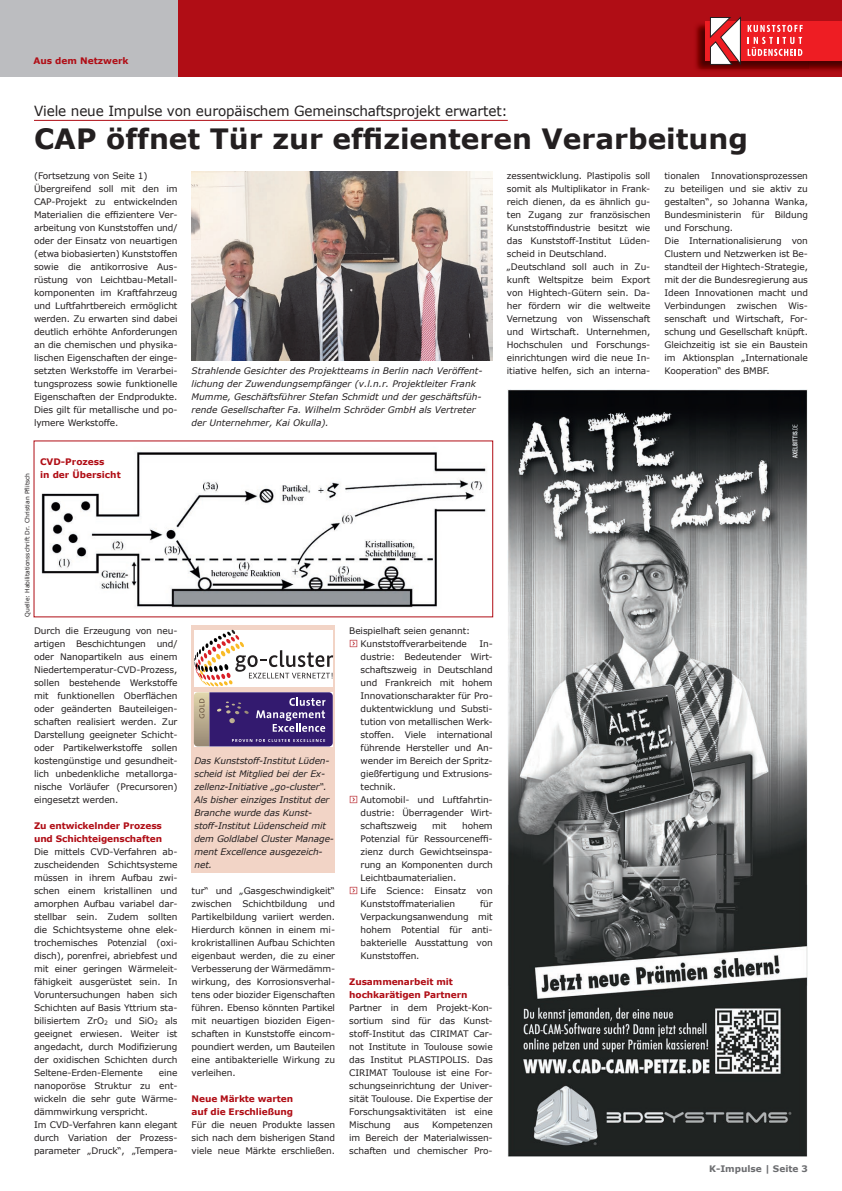
<style>
.page{position:relative;width:842px;height:1191px;background:#fff}
.page>*{position:absolute;margin:0;border:0;box-sizing:border-box;transform-origin:0 0}
.t1{font:700 28px "Verdana";color:#231f20}
.t2{font:14px "Verdana";letter-spacing:-.01em;color:#231f20}
.t3{font:9px/13px "Verdana";letter-spacing:-.01em;color:#231f20;text-align:justify}
.t4{font:italic 9px/13px "Verdana";color:#231f20}
.t5{font:700 9px/13px "Verdana";letter-spacing:-.01em;color:#b00d15}
.t6{font:700 9px "Verdana";color:#6c6d70}
.t7{font:6px "Verdana";color:#231f20}
.s1{font-family:"Button Bonus Square Positive";color:#b00d15}
</style>
<div class="page">
<div style="left:178px;top:0;width:664px;height:77px;background:#b00d15"></div>
<div style="left:186px;top:54px;width:622px;height:15px;background:#b00d15"></div>
<img style="left:694px;top:22px;width:148px;height:51px">
<img style="left:694px;top:54px;width:114px;height:15px">
<div style="left:705px;top:21px;width:137px;height:40px;background:#ee1d23"></div>
<svg style="left:710px;top:16px;width:31px;height:49px"></svg>
<svg style="left:748px;top:25px;width:55px;height:31px"></svg>
<div style="left:0;top:0;width:178px;height:77px;background:#bcbdc0"></div>
<div style="left:192px;top:625px;width:143px;height:248px;background:#f2d4c6"></div>
<hr style="left:34px;top:120px;width:474px;height:1px;background:#b00d15">
<img style="left:508px;top:389px;width:300px;height:768px">
<img style="left:191px;top:171px;width:301px;height:189px">
<img style="left:41px;top:451px;width:446px;height:157px">
<svg style="left:194px;top:692px;width:139px;height:54px;background:#55407f"></svg>
<svg style="left:194px;top:630px;width:139px;height:56px;background:#e4ddd9"></svg>
<p class="t5" style="left:33px;top:54px;width:97px">Aus dem Netzwerk</p>
<h2 class="t2" style="left:34px;top:101px;width:475px">Viele neue Impulse von europäischem Gemeinschaftsprojekt erwartet:</h2>
<h1 class="t1" style="left:34px;top:119px;width:715px">CAP öffnet Tür zur effizienteren Verarbeitung</h1>
<p class="t3" style="left:34px;top:169px;width:145px;text-align:left">(Fortsetzung von Seite 1)<br>Übergreifend soll mit den im<br>CAP-Projekt zu entwickelnden<br>Materialien die effizientere Ver&shy;arbeitung von Kunststoffen und/ oder der Einsatz von neuartigen (etwa biobasierten) Kunststoffen sowie die antikorrosive Aus&shy;rüstung von Leichtbau-Metall&shy;komponenten im Kraftfahrzeug und Luftfahrtbereich ermöglicht werden. Zu erwarten sind dabei deutlich erhöhte Anforderungen an die chemischen und physika&shy;lischen Eigenschaften der einge&shy;setzten Werkstoffe im Verarbei&shy;tungsprozess sowie funktionelle<br>Eigenschaften der Endprodukte.<br>Dies gilt für metallische und po&shy;lymere Werkstoffe.</p>
<p class="t7" style="left:23px;top:616px;width:145px;rotate:-90deg">Quelle: Habilitationsschrift Dr. Christian Pflitsch</p>
<p class="t5" style="left:40px;top:455px;width:82px">CVD-Prozess<br>in der Übersicht</p>
<p class="t3" style="left:34px;top:624px;width:145px">Durch die Erzeugung von neu&shy;artigen Beschichtungen und/ oder Nanopartikeln aus einem Niedertemperatur-CVD-Prozess, sollen bestehende Werkstoffe mit funktionellen Oberflächen oder geänderten Bauteileigen&shy;schaften realisiert werden. Zur Darstellung geeigneter Schicht&shy;oder Partikelwerkstoffe sollen kostengünstige und gesundheit&shy;lich unbedenkliche metallorga&shy;nische Vorläufer (Precursoren) eingesetzt werden.</p>
<p class="t5" style="left:34px;top:819px;width:130px">Zu entwickelnder Prozess und Schichteigenschaften</p>
<p class="t3" style="left:34px;top:845px;width:145px">Die mittels CVD-Verfahren ab&shy;zuscheidenden Schichtsysteme müssen in ihrem Aufbau zwi&shy;schen einem kristallinen und amorphen Aufbau variabel dar&shy;stellbar sein. Zudem sollten die Schichtsysteme ohne elek&shy;trochemisches Potenzial (oxi&shy;disch), porenfrei, abriebfest und mit einer geringen Wärmeleit&shy;fähigkeit ausgerüstet sein. In Voruntersuchungen haben sich Schichten auf Basis Yttrium sta&shy;bilisiertem ZrO<sub>2</sub> und SiO<sub>2</sub> als geeignet erwiesen. Weiter ist angedacht, durch Modifizierung der oxidischen Schichten durch Seltene-Erden-Elemente</p>
<p class="t3" style="left:34px;top:1066px;width:145px;text-align:left;text-indent:125px">eine nanoporöse Struktur zu ent&shy;wickeln die sehr gute Wärme&shy;dämmwirkung verspricht.<br>Im CVD-Verfahren kann elegant durch Variation der Prozess&shy;parameter „Druck“, „Tempera-</p>
<p class="t4" style="left:192px;top:364px;width:292px">Strahlende Gesichter des Projektteams in Berlin nach Veröffent&shy;lichung der Zuwendungsempfänger (v.l.n.r. Projektleiter Frank Mumme, Geschäftsführer Stefan Schmidt und der geschäftsfüh&shy;rende Gesellschafter Fa. Wilhelm Schröder GmbH als Vertreter der Unternehmer, Kai Okulla).</p>
<p class="t3" style="left:507px;top:169px;width:145px;text-align:left">zessentwicklung. Plastipolis soll somit als Multiplikator in Frank&shy;reich dienen, da es ähnlich gu&shy;ten Zugang zur französischen<br>Kunststoffindustrie besitzt wie das Kunststoff-Institut Lüden&shy;scheid in Deutschland. „Deutschland soll auch in Zu&shy;kunft Weltspitze beim Export von Hightech-Gütern sein. Da&shy;her fördern wir die weltweite<br>Vernetzung von Wissenschaft und Wirtschaft. Unternehmen,<br>Hochschulen und Forschungs&shy;einrichtungen wird die neue In&shy;itiative helfen, sich an interna-</p>
<p class="t3" style="left:664px;top:169px;width:37px">tionalen</p>
<p class="t3" style="left:664px;top:169px;width:145px;text-align:left;text-indent:47px">Innovationsprozessen zu beteiligen und sie aktiv zu gestalten“, so Johanna Wanka,<br>Bundesministerin für Bildung und Forschung.<br>Die Internationalisierung von<br>Clustern und Netzwerken ist Be&shy;standteil der Hightech-Strategie, mit der die Bundesregierung aus<br>Ideen Innovationen macht und<br>Verbindungen zwischen Wis&shy;senschaft und Wirtschaft, For&shy;schung und Gesellschaft knüpft.<br>Gleichzeitig ist sie ein Baustein im Aktionsplan „Internationale<br>Kooperation“ des BMBF.</p>
<p class="t4" style="left:194px;top:754px;width:141px">Das Kunststoff-Institut Lüden&shy;scheid ist Mitglied bei der Ex&shy;zellenz-Initiative „go-cluster“.<br>Als bisher einziges Institut der<br>Branche wurde das Kunst&shy;stoff-Institut Lüdenscheid mit dem Goldlabel Cluster Manage&shy;ment Excellence ausgezeich&shy;net.</p>
<p class="t3" style="left:192px;top:884px;width:145px">tur“ und „Gasgeschwindigkeit“ zwischen Schichtbildung und Partikelbildung variiert werden.<br>Hierdurch können in einem mi&shy;krokristallinen Aufbau Schichten eigenbaut werden, die zu einer Verbesserung der Wärmedämm&shy;wirkung, des Korrosionsverhal&shy;tens oder biozider Eigenschaften führen. Ebenso könnten Partikel mit neuartigen bioziden Eigen&shy;schaften in Kunststoffe eincom&shy;poundiert werden, um Bauteilen eine antibakterielle Wirkung zu verleihen.</p>
<p class="t5" style="left:192px;top:1092px;width:103px">Neue Märkte warten auf die Erschließung</p>
<p class="t3" style="left:192px;top:1118px;width:145px">Für die neuen Produkte lassen sich nach dem bisherigen Stand viele neue Märkte erschließen.</p>
<p class="t3" style="left:349px;top:624px;width:123px">Beispielhaft seien genannt: <span class="s1">f</span> Kunststoffverarbeitende</p>
<p class="t3" style="left:479px;top:637px;width:15px">In-</p>
<p class="t3" style="left:361px;top:650px;width:134px">dustrie: Bedeutender Wirt-</p>
<p class="t3" style="left:361px;top:663px;width:134px">schaftszweig in Deutschland</p>
<p class="t3" style="left:361px;top:676px;width:134px">und Frankreich mit hohem</p>
<p class="t3" style="left:361px;top:689px;width:134px">Innovationscharakter für Pro-</p>
<p class="t3" style="left:361px;top:702px;width:134px">duktentwicklung und Substi-</p>
<p class="t3" style="left:361px;top:715px;width:134px">tution von metallischen Werk-</p>
<p class="t3" style="left:361px;top:728px;width:134px">stoffen. Viele international</p>
<p class="t3" style="left:361px;top:741px;width:134px">führende Hersteller und An-</p>
<p class="t3" style="left:361px;top:754px;width:134px">wender im Bereich der Spritz-</p>
<p class="t3" style="left:361px;top:767px;width:134px">gießfertigung und Extrusions-</p>
<p class="t3" style="left:361px;top:780px;width:37px">technik.</p>
<p class="t3" style="left:349px;top:793px;width:145px"><span class="s1">f</span> Automobil- und Luftfahrtin-</p>
<p class="t3" style="left:361px;top:806px;width:134px">dustrie: Überragender Wirt-</p>
<p class="t3" style="left:361px;top:819px;width:58px">schaftszweig</p>
<p class="t3" style="left:432px;top:819px;width:16px">mit</p>
<p class="t3" style="left:462px;top:819px;width:32px">hohem</p>
<p class="t3" style="left:361px;top:832px;width:134px">Potenzial für Ressourceneffi-</p>
<p class="t3" style="left:361px;top:845px;width:134px">zienz durch Gewichtseinspa-</p>
<p class="t3" style="left:361px;top:858px;width:134px">rung an Komponenten durch</p>
<p class="t3" style="left:361px;top:871px;width:97px">Leichtbaumaterialien.</p>
<p class="t3" style="left:349px;top:884px;width:145px"><span class="s1">f</span> Life Science: Einsatz von</p>
<p class="t3" style="left:361px;top:897px;width:96px">Kunststoffmaterialien</p>
<p class="t3" style="left:361px;top:897px;width:134px;text-indent:120px">für Verpackungsanwendung mit hohem Potential für anti&shy;bakterielle Ausstattung von Kunststoffen.</p>
<p class="t5" style="left:349px;top:975px;width:120px">Zusammenarbeit mit hochkarätigen Partnern</p>
<p class="t3" style="left:349px;top:1001px;width:145px">Partner in dem Projekt-Kon&shy;sortium sind für das Kunst&shy;stoff-Institut das CIRIMAT Car&shy;not Institute in Toulouse sowie das Institut PLASTIPOLIS. Das CIRIMAT Toulouse ist eine For&shy;schungseinrichtung der Univer&shy;sität Toulouse. Die Expertise der Forschungsaktivitäten ist eine Mischung</p>
<p class="t3" style="left:349px;top:1118px;width:145px;text-indent:83px">Kompetenzen im Bereich der Materialwissen&shy;schaften und chemischer Pro-</p>
<p class="t3" style="left:404px;top:1118px;width:17px">aus</p>
<p class="t6" style="left:709px;top:1162px;width:100px">K-Impulse | Seite 3</p>
</div>
